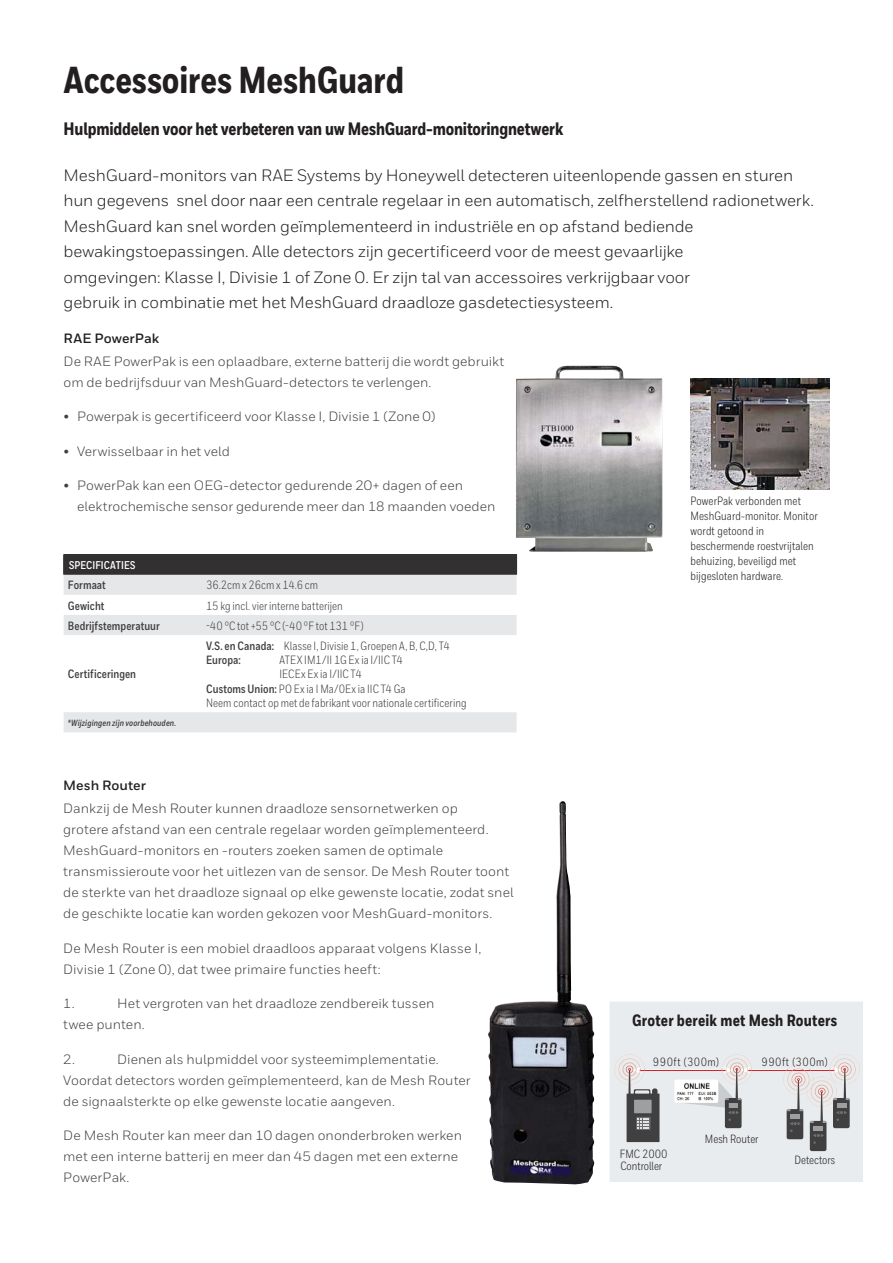
<style>
.page{position:relative;width:893px;height:1263px;background:#fff}
.page>*{position:absolute;margin:0;border:0;box-sizing:border-box;transform-origin:0 0}
.t1{font:800 37.5px "Honeywell Cond";color:#231f20}
.t2{font:800 18px "Honeywell Cond";letter-spacing:-.01em;color:#231f20}
.t3{font:16.5px/25.5px "Honeywell Sans";letter-spacing:-.01em;color:#231f20}
.t4{font:800 16.35px "Honeywell Cond";letter-spacing:.01em;color:#231f20}
.t5{font:13.5px/21px "Honeywell Sans";letter-spacing:.005em;color:#404041}
.t6{font:700 13.5px "Honeywell Sans";color:#231f20}
.t7{font:12px/14.2px "Honeywell Cond";letter-spacing:.005em;color:#404041}
.t8{font:12px/15px "Honeywell Cond";letter-spacing:.01em;color:#231f20}
.t9{font:700 12px "Honeywell Cond";letter-spacing:.005em;color:#404041}
.t10{font:11.85px/11.9px "Honeywell Cond";color:#231f20}
.t11{font:11.85px "Honeywell Cond";letter-spacing:.045em;color:#231f20}
.t12{font:700 11.25px "Honeywell Cond";letter-spacing:.01em;color:#fff}
.t13{font:italic 700 9px "Honeywell Cond";letter-spacing:.015em;color:#404041}
.s1{font-weight:700}
.s2{color:#3f3837}
</style>
<div class="page">
<div style="left:64px;top:555px;width:452px;height:19px;background:#323031"></div>
<svg style="left:64px;top:575px;width:452px;height:157px"></svg>
<hr style="left:63px;top:554px;width:139px;height:1px;background:#323031">
<svg style="left:63px;top:555px;width:1px;height:19px"></svg>
<hr style="left:202px;top:554px;width:315px;height:1px;background:#323031">
<svg style="left:516px;top:555px;width:1px;height:19px"></svg>
<hr style="left:63px;top:574px;width:454px;height:1px;background:#323031">
<div style="left:610px;top:1002px;width:253px;height:180px;background:#e9ecee"></div>
<hr style="left:639px;top:1070px;width:87px;height:1px;background:#d2232a">
<hr style="left:747px;top:1070px;width:87px;height:1px;background:#d2232a">
<svg style="left:614px;top:1054px;width:45px;height:88px;background:#acabac"></svg>
<svg style="left:783px;top:1054px;width:77px;height:97px;background:#c6c4c5"></svg>
<div style="left:674px;top:1080px;width:44px;height:23px;background:#f5f6f7;border-radius:2px"></div>
<svg style="left:675px;top:1054px;width:77px;height:74px;background:#d5d4d5"></svg>
<img style="left:675px;top:1080px;width:42px;height:22px">
<img style="left:690px;top:378px;width:139px;height:112px">
<img style="left:516px;top:366px;width:146px;height:186px">
<img style="left:488px;top:801px;width:106px;height:383px">
<h1 class="t1" style="left:64px;top:66px;width:342px">Accessoires MeshGuard</h1>
<h2 class="t2" style="left:64px;top:122px;width:501px">Hulpmiddelen voor het verbeteren van uw MeshGuard-monitoringnetwerk</h2>
<p class="t3" style="left:64px;top:164px;width:752px">MeshGuard-monitors van RAE Systems by Honeywell detecteren uiteenlopende gassen en sturen hun gegevens snel door naar een centrale regelaar in een automatisch, zelfherstellend radionetwerk.<br>MeshGuard kan snel worden geïmplementeerd in industriële en op afstand bediende bewakingstoepassingen. Alle detectors zijn gecertificeerd voor de meest gevaarlijke<br>omgevingen: Klasse I, Divisie 1 of Zone 0. Er zijn tal van accessoires verkrijgbaar voor<br>gebruik in combinatie met het MeshGuard draadloze gasdetectiesysteem.</p>
<p class="t6" style="left:64px;top:331px;width:97px">RAE PowerPak</p>
<p class="t5" style="left:64px;top:352px;width:442px">De RAE PowerPak is een oplaadbare, externe batterij die wordt gebruikt om de bedrijfsduur van MeshGuard-detectors te verlengen.</p>
<p class="t5" style="left:64px;top:407px;width:373px">• Powerpak is gecertificeerd voor Klasse I, Divisie 1 (Zone 0)</p>
<p class="t5" style="left:64px;top:442px;width:168px">• Verwisselbaar in het veld</p>
<p class="t5" style="left:77px;top:476px;width:420px;text-indent:-14px">• PowerPak kan een OEG-detector gedurende 20+ dagen of een elektrochemische sensor gedurende meer dan 18 maanden voeden</p>
<p class="t12" style="left:69px;top:561px;width:68px">SPECIFICATIES</p>
<p class="t9" style="left:68px;top:581px;width:39px">Formaat</p>
<p class="t7" style="left:206px;top:579px;width:114px">36.2cm x 26cm x 14.6 cm</p>
<p class="t9" style="left:68px;top:601px;width:38px">Gewicht</p>
<p class="t7" style="left:206px;top:599px;width:138px">15 kg incl. vier interne batterijen</p>
<p class="t9" style="left:68px;top:621px;width:93px">Bedrijfstemperatuur</p>
<p class="t7" style="left:206px;top:619px;width:159px">-40 °C tot +55 °C (-40 °F tot 131 °F)</p>
<p class="t9" style="left:68px;top:670px;width:70px">Certificeringen</p>
<p class="t7" style="left:206px;top:640px;width:245px"><span class="s1">V.S. en Canada:</span> Klasse I, Divisie 1, Groepen A, B, C,D, T4<br><span class="s1">Europa:</span></p>
<p class="t7" style="left:279px;top:654px;width:125px">ATEX IM1/II 1G Ex ia I/IIC T4</p>
<p class="t7" style="left:279px;top:668px;width:84px">IECEx Ex ia I/IIC T4</p>
<p class="t7" style="left:206px;top:682px;width:201px"><span class="s1">Customs Union:</span> PO Ex ia I Ma/0Ex ia IIC T4 Ga</p>
<p class="t7" style="left:206px;top:697px;width:262px">Neem contact op met de fabrikant voor nationale certificering</p>
<p class="t13" style="left:68px;top:719px;width:110px">*Wijzigingen zijn voorbehouden.</p>
<p class="t6" style="left:63px;top:778px;width:84px">Mesh Router</p>
<p class="t5" style="left:63px;top:799px;width:452px">Dankzij de Mesh Router kunnen draadloze sensornetwerken op<br>grotere afstand van een centrale regelaar worden geïmplementeerd.<br>MeshGuard-monitors en -routers zoeken samen de optimale transmissieroute voor het uitlezen van de sensor. De Mesh Router toont de sterkte van het draadloze signaal op elke gewenste locatie, zodat snel de geschikte locatie kan worden gekozen voor MeshGuard-monitors.</p>
<p class="t5" style="left:63px;top:939px;width:419px">De Mesh Router is een mobiel draadloos apparaat volgens Klasse I,<br>Divisie 1 (Zone 0), dat twee primaire functies heeft:</p>
<p class="t5" style="left:63px;top:994px;width:13px">1.</p>
<p class="t5" style="left:63px;top:994px;width:373px;text-indent:54px">Het vergroten van het draadloze zendbereik tussen twee punten.</p>
<p class="t5" style="left:63px;top:1050px;width:13px">2.</p>
<p class="t5" style="left:63px;top:1050px;width:409px;text-indent:54px">Dienen als hulpmiddel voor systeemimplementatie.<br>Voordat detectors worden geïmplementeerd, kan de Mesh Router de signaalsterkte op elke gewenste locatie aangeven.</p>
<p class="t5" style="left:63px;top:1126px;width:400px">De Mesh Router kan meer dan 10 dagen ononderbroken werken met een interne batterij en meer dan 45 dagen met een externe<br>PowerPak.</p>
<p class="t8" style="left:690px;top:494px;width:129px">PowerPak verbonden met<br>MeshGuard-monitor. Monitor wordt getoond in beschermende roestvrijtalen behuizing, beveiligd met bijgesloten hardware.</p>
<p class="t4" style="left:632px;top:1014px;width:206px">Groter bereik met Mesh Routers</p>
<p class="t11" style="left:653px;top:1058px;width:68px">990ft (300m)</p>
<p class="t11" style="left:761px;top:1058px;width:68px">990ft <span class="s2">(30</span>0m)</p>
<p class="t10" style="left:705px;top:1134px;width:55px">Mesh Router</p>
<p class="t10" style="left:620px;top:1149px;width:49px">FMC 2000<br>Controller</p>
<p class="t10" style="left:794px;top:1155px;width:42px">Detectors</p>
</div>
